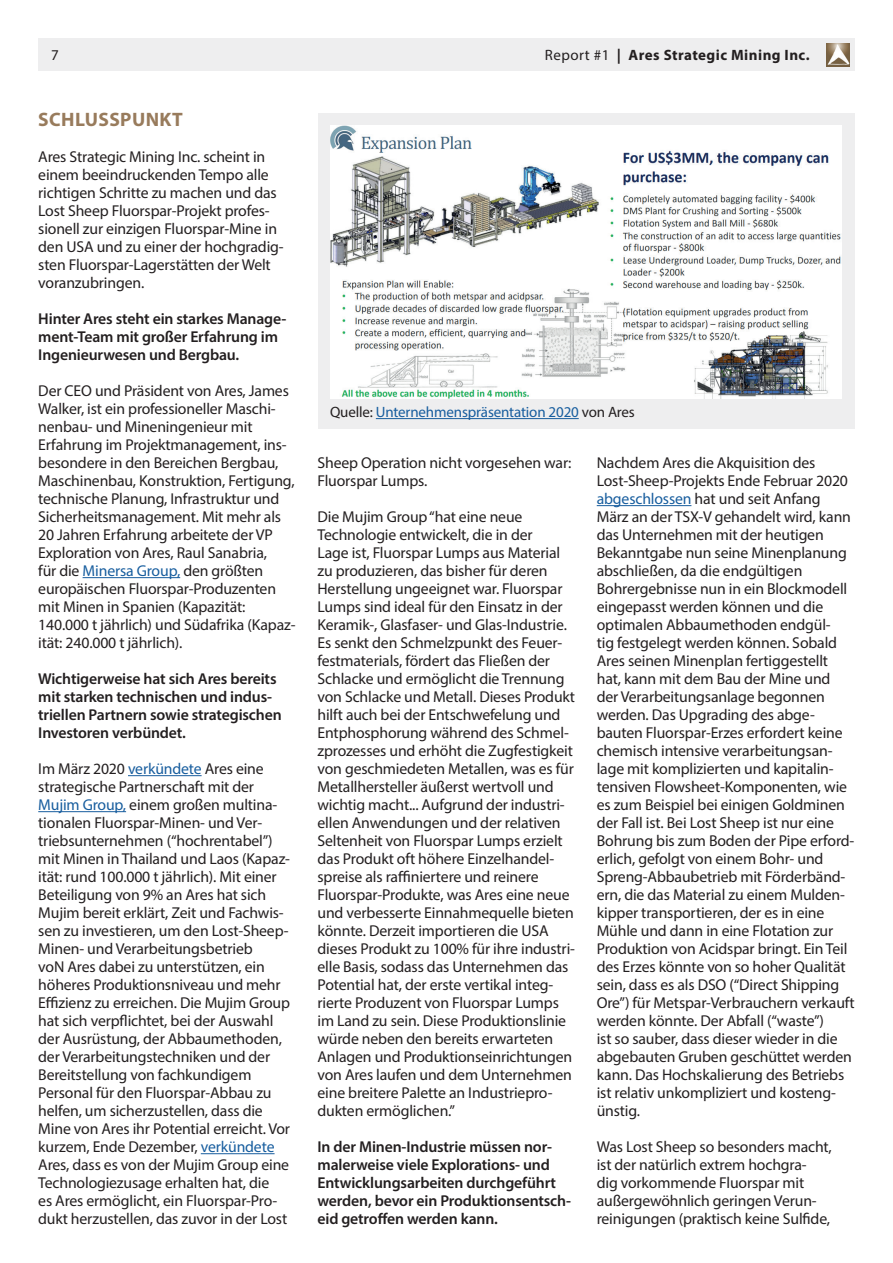
<style>
.page{position:relative;width:893px;height:1263px;background:#fff}
.page>*{position:absolute;margin:0;border:0;box-sizing:border-box;transform-origin:0 0}
.t1{font:700 19.5px "Myriad Pro";letter-spacing:.02em;color:#987b5c}
.t2{font:15.75px/18px "Myriad Pro";letter-spacing:-.01em;color:#231f20}
.t3{font:600 15.75px/18px "Myriad Pro";letter-spacing:-.01em;color:#231f20}
.t4{font:15px "Myriad Pro";letter-spacing:-.01em;color:#175d9e}
.t5{font:700 15px "Myriad Pro";letter-spacing:.03em;color:#231f20}
.t6{font:15px "Myriad Pro";color:#231f20}
.s1{font-weight:400}
.s2{color:#175d9e}
.s3{color:#231f20}
</style>
<div class="page">
<hr style="left:83px;top:577px;width:97px;height:1px;background:#175d9e">
<hr style="left:128px;top:775px;width:74px;height:1px;background:#175d9e">
<hr style="left:38px;top:811px;width:88px;height:1px;background:#175d9e">
<hr style="left:201px;top:1153px;width:74px;height:1px;background:#175d9e">
<hr style="left:597px;top:505px;width:94px;height:1px;background:#175d9e">
<div style="left:38px;top:38px;width:817px;height:33px;background:#eeeeef"></div>
<img style="left:827px;top:43px;width:22px;height:23px">
<div style="left:319px;top:113px;width:536px;height:316px;background:#eeeeef"></div>
<img style="left:330px;top:125px;width:512px;height:274px">
<hr style="left:376px;top:418px;width:203px;height:1px;background:#175d9e">
<p class="t6" style="left:51px;top:46px;width:9px">7</p>
<p class="t5" style="left:545px;top:47px;width:266px"><span class="s1">Report #1</span> | Ares Strategic Mining Inc.</p>
<p class="t1" style="left:38px;top:109px;width:146px">SCHLUSSPUNKT</p>
<p class="t2" style="left:38px;top:147px;width:247px">Ares Strategic Mining Inc. scheint in einem beeindruckenden Tempo alle richtigen Schritte zu machen und das Lost Sheep Fluorspar-Projekt profes&shy;sionell zur einzigen Fluorspar-Mine in den USA und zu einer der hochgradig&shy;sten Fluorspar-Lagerstätten der Welt voranzubringen.</p>
<p class="t3" style="left:38px;top:309px;width:250px">Hinter Ares steht ein starkes Manage&shy;ment-Team mit großer Erfahrung im<br>Ingenieurwesen und Bergbau.</p>
<p class="t2" style="left:38px;top:382px;width:259px">Der CEO und Präsident von Ares, James Walker, ist ein professioneller Maschi&shy;nenbau- und Mineningenieur mit Erfahrung im Projektmanagement, ins&shy;besondere in den Bereichen Bergbau, Maschinenbau, Konstruktion, Fertigung, technische Planung, Infrastruktur und Sicherheitsmanagement. Mit mehr als 20 Jahren Erfahrung arbeitete der VP Exploration von Ares, Raul Sanabria,<br>für die <span class="s2">Minersa Group,</span> den größten europäischen Fluorspar-Produzenten mit Minen in Spanien (Kapazität:<br>140.000 t jährlich) und Südafrika (Kapaz&shy;ität: 240.000 t jährlich).</p>
<p class="t3" style="left:38px;top:669px;width:245px">Wichtigerweise hat sich Ares bereits mit starken technischen und indus&shy;triellen Partnern sowie strategischen Investoren verbündet.</p>
<p class="t2" style="left:38px;top:760px;width:253px">Im März 2020 <span class="s2">verkündete</span> Ares eine strategische Partnerschaft mit der <span class="s2">Mujim Group,</span> einem großen multina&shy;tionalen Fluorspar-Minen- und Ver&shy;triebsunternehmen (“hochrentabel”) mit Minen in Thailand und Laos (Kapaz&shy;ität: rund 100.000 t jährlich). Mit einer Beteiligung von 9% an Ares hat sich Mujim bereit erklärt, Zeit und Fachwis&shy;sen zu investieren, um den Lost-Sheep-Minen- und Verarbeitungsbetrieb<br>voN Ares dabei zu unterstützen, ein höheres Produktionsniveau und mehr Effizienz zu erreichen. Die Mujim Group hat sich verpflichtet, bei der Auswahl der Ausrüstung, der Abbaumethoden, der Verarbeitungstechniken und der Bereitstellung von fachkundigem Personal für den Fluorspar-Abbau zu helfen, um sicherzustellen, dass die Mine von Ares ihr Potential erreicht. Vor kurzem, Ende Dezember, <span class="s2">verkündete </span>Ares, dass es von der Mujim Group eine Technologiezusage erhalten hat, die<br>es Ares ermöglicht, ein Fluorspar-Pro&shy;dukt herzustellen, das zuvor in der Lost</p>
<p class="t4" style="left:330px;top:403px;width:306px"><span class="s3">Quelle:</span> Unternehmenspräsentation 2020 <span class="s3">von Ares</span></p>
<p class="t2" style="left:317px;top:454px;width:255px">Sheep Operation nicht vorgesehen war:<br>Fluorspar Lumps.</p>
<p class="t2" style="left:317px;top:508px;width:259px">Die Mujim Group “hat eine neue Technologie entwickelt, die in der<br>Lage ist, Fluorspar Lumps aus Material zu produzieren, das bisher für deren Herstellung ungeeignet war. Fluorspar Lumps sind ideal für den Einsatz in der Keramik-, Glasfaser- und Glas-Industrie.<br>Es senkt den Schmelzpunkt des Feuer&shy;festmaterials, fördert das Fließen der Schlacke und ermöglicht die Trennung von Schlacke und Metall. Dieses Produkt hilft auch bei der Entschwefelung und Entphosphorung während des Schmel&shy;zprozesses und erhöht die Zugfestigkeit von geschmiedeten Metallen, was es für Metallhersteller äußerst wertvoll und wichtig macht... Aufgrund der industri&shy;ellen Anwendungen und der relativen Seltenheit von Fluorspar Lumps erzielt das Produkt oft höhere Einzelhandel&shy;spreise als raffiniertere und reinere Fluorspar-Produkte, was Ares eine neue und verbesserte Einnahmequelle bieten könnte. Derzeit importieren die USA dieses Produkt zu 100% für ihre industri&shy;elle Basis, sodass das Unternehmen das Potential hat, der erste vertikal integ&shy;rierte Produzent von Fluorspar Lumps im Land zu sein. Diese Produktionslinie würde neben den bereits erwarteten Anlagen und Produktionseinrichtungen von Ares laufen und dem Unternehmen eine breitere Palette an Industriepro&shy;dukten ermöglichen.”</p>
<p class="t3" style="left:317px;top:1138px;width:255px">In der Minen-Industrie müssen nor&shy;malerweise viele Explorations- und Entwicklungsarbeiten durchgeführt werden, bevor ein Produktionsentsch&shy;eid getroffen werden kann.</p>
<p class="t2" style="left:597px;top:453px;width:259px">Nachdem Ares die Akquisition des Lost-Sheep-Projekts Ende Februar 2020 <span class="s2">abgeschlossen</span> hat und seit Anfang März an der TSX-V gehandelt wird, kann das Unternehmen mit der heutigen Bekanntgabe nun seine Minenplanung abschließen, da die endgültigen Bohrergebnisse nun in ein Blockmodell eingepasst werden können und die optimalen Abbaumethoden endgül-<br>tig festgelegt werden können. Sobald Ares seinen Minenplan fertiggestellt hat, kann mit dem Bau der Mine und der Verarbeitungsanlage begonnen werden. Das Upgrading des abge&shy;bauten Fluorspar-Erzes erfordert keine chemisch intensive verarbeitungsan&shy;lage mit komplizierten und kapitalin&shy;tensiven Flowsheet-Komponenten, wie es zum Beispiel bei einigen Goldminen der Fall ist. Bei Lost Sheep ist nur eine Bohrung bis zum Boden der Pipe erford&shy;erlich, gefolgt von einem Bohr- und Spreng-Abbaubetrieb mit Förderbänd&shy;ern, die das Material zu einem Mulden&shy;kipper transportieren, der es in eine Mühle und dann in eine Flotation zur Produktion von Acidspar bringt. Ein Teil des Erzes könnte von so hoher Qualität sein, dass es als DSO (“Direct Shipping Ore”) für Metspar-Verbrauchern verkauft werden könnte. Der Abfall (“waste”)<br>ist so sauber, dass dieser wieder in die abgebauten Gruben geschüttet werden kann. Das Hochskalierung des Betriebs ist relativ unkompliziert und kosteng&shy;ünstig.</p>
<p class="t2" style="left:597px;top:1138px;width:237px">Was Lost Sheep so besonders macht, ist der natürlich extrem hochgra-<br>dig vorkommende Fluorspar mit außergewöhnlich geringen Verun&shy;reinigungen (praktisch keine Sulfide,</p>
</div>
